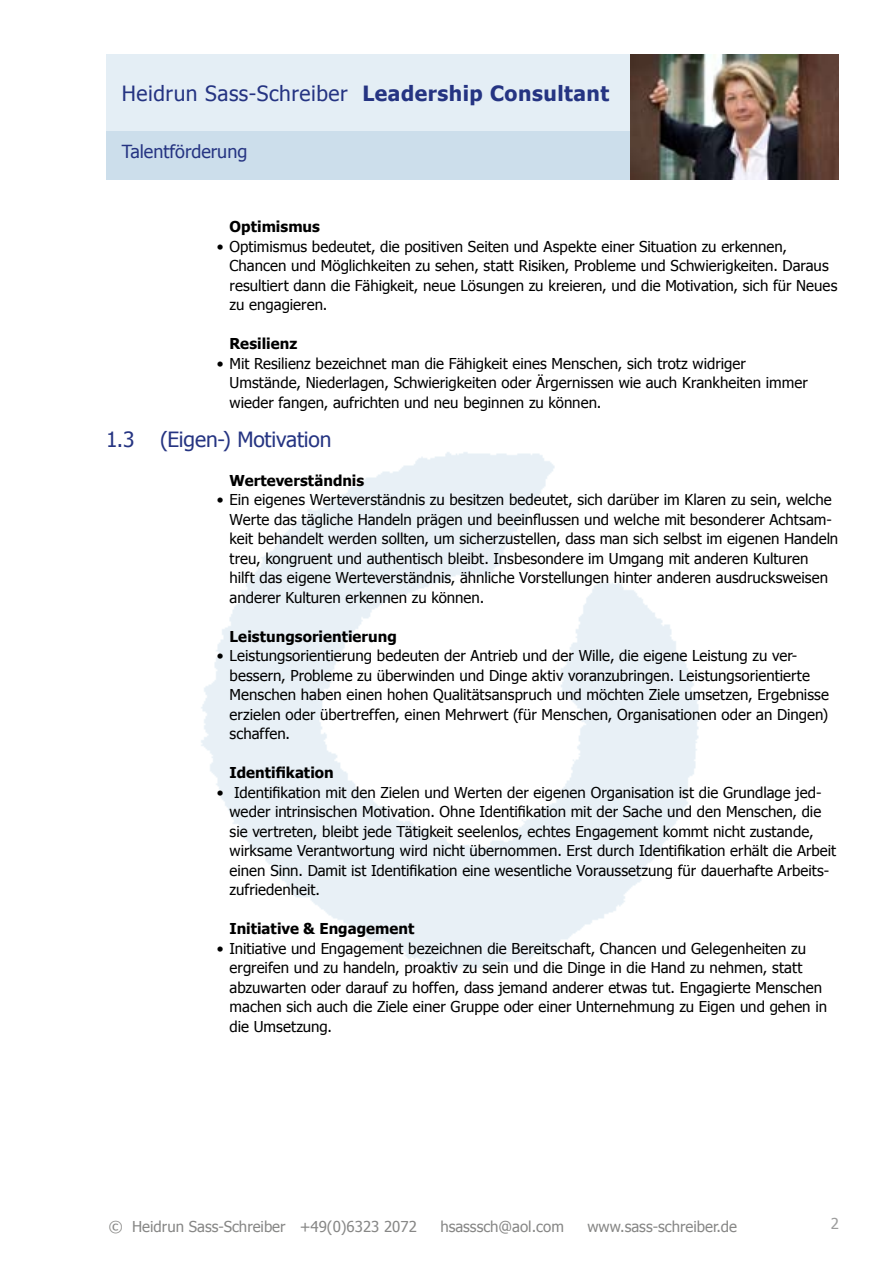
<style>
.page{position:relative;width:893px;height:1263px;background:#fff}
.page>*{position:absolute;margin:0;border:0;box-sizing:border-box;transform-origin:0 0}
.t1{font:21px "Tahoma";letter-spacing:.025em;color:#253482}
.t2{font:21px "Tahoma";letter-spacing:-.01em;color:#253482}
.t3{font:18px "Tahoma";color:#253482}
.t4{font:15px/19.5px "Tahoma";color:#000}
.t5{font:700 15px "Tahoma";color:#000}
.t6{font:15px "Tahoma";color:#878786}
.s1{font-weight:700}
</style>
<div class="page">
<div style="left:106px;top:54px;width:700px;height:125px;background:#e4eef5"></div>
<div style="left:106px;top:131px;width:700px;height:48px;background:#ccdeeb"></div>
<img style="left:631px;top:54px;width:208px;height:125px">
<h1 class="t1" style="left:122px;top:80px;width:489px">Heidrun Sass-Schreiber <span class="s1">Leadership Consultant</span></h1>
<p class="t3" style="left:122px;top:140px;width:127px">Talentförderung</p>
<p class="t5" style="left:230px;top:217px;width:92px">Optimismus</p>
<p class="t4" style="left:230px;top:236px;width:609px;text-indent:-13px">• Optimismus bedeutet, die positiven Seiten und Aspekte einer Situation zu erkennen, Chancen und Möglichkeiten zu sehen, statt Risiken, Probleme und Schwierigkeiten. Daraus resultiert dann die Fähigkeit, neue Lösungen zu kreieren, und die Motiva-tion, sich für Neues zu engagieren.</p>
<p class="t5" style="left:230px;top:334px;width:69px">Resilienz</p>
<p class="t4" style="left:230px;top:353px;width:580px;text-indent:-13px">• Mit Resilienz bezeichnet man die Fähigkeit eines Menschen, sich trotz widriger<br>Umstände, Niederlagen, Schwierigkeiten oder Ärgernissen wie auch Krankheiten immer wieder fangen, aufrichten und neu beginnen zu können.</p>
<h1 class="t2" style="left:106px;top:426px;width:227px">1 .3 (Eigen-) Motivation</h1>
<p class="t5" style="left:230px;top:471px;width:136px">Werteverständnis</p>
<p class="t4" style="left:230px;top:489px;width:610px;text-indent:-13px">• Ein eigenes Werteverständnis zu besitzen bedeutet, sich darüber im Klaren zu sein, welche Werte das tägliche Handeln prägen und beeinflussen und welche mit besonderer Achtsam&shy;keit behandelt werden sollten, um sicherzustellen, dass man sich selbst im eigenen Handeln treu, kongruent und authentisch bleibt. Insbesondere im Umgang mit anderen Kulturen<br>hilft das eigene Werteverständnis, ähnliche Vorstellungen hinter anderen ausdrucksweisen anderer Kulturen erkennen zu können.</p>
<p class="t5" style="left:230px;top:627px;width:169px">Leistungsorientierung</p>
<p class="t4" style="left:230px;top:645px;width:601px;text-indent:-13px">• Leistungsorientierung bedeuten der Antrieb und der Wille, die eigene Leistung zu ver&shy;bessern, Probleme zu überwinden und Dinge aktiv voranzubringen. Leistungsorientierte Menschen haben einen hohen Qualitätsanspruch und möchten Ziele umsetzen, Ergebnisse erzielen oder übertreffen, einen Mehrwert (für Menschen, Organisationen oder an Dingen) schaffen.</p>
<p class="t5" style="left:230px;top:763px;width:106px">Identifikation</p>
<p class="t4" style="left:230px;top:782px;width:608px;text-indent:-13px">• Identifikation mit den Zielen und Werten der eigenen Organisation ist die Grundlage jed&shy;weder intrinsischen Motivation. Ohne Identifikation mit der Sache und den Menschen, die sie vertreten, bleibt jede Tätigkeit seelenlos, echtes Engagement kommt nicht zustande, wirksame Verantwortung wird nicht übernommen. Erst durch Identifikation erhält die Arbeit einen Sinn. Damit ist Identifikation eine wesentliche Voraussetzung für dauerhafte Arbeits&shy;zufriedenheit.</p>
<p class="t5" style="left:230px;top:919px;width:186px">Initiative &amp; Engagement</p>
<p class="t4" style="left:230px;top:938px;width:599px;text-indent:-13px">• Initiative und Engagement bezeichnen die Bereitschaft, Chancen und Gelegenheiten zu ergreifen und zu handeln, proaktiv zu sein und die Dinge in die Hand zu nehmen, statt abzuwarten oder darauf zu hoffen, dass jemand anderer etwas tut. Engagierte Menschen machen sich auch die Ziele einer Gruppe oder einer Unternehmung zu Eigen und gehen in die Umsetzung.</p>
<p class="t6" style="left:109px;top:1217px;width:309px">© Heidrun Sass-Schreiber +49(0)6323 2072</p>
<p class="t6" style="left:440px;top:1217px;width:125px">hsasssch@aol.com</p>
<p class="t6" style="left:587px;top:1217px;width:151px">www.sass-schreiber.de</p>
</div>
